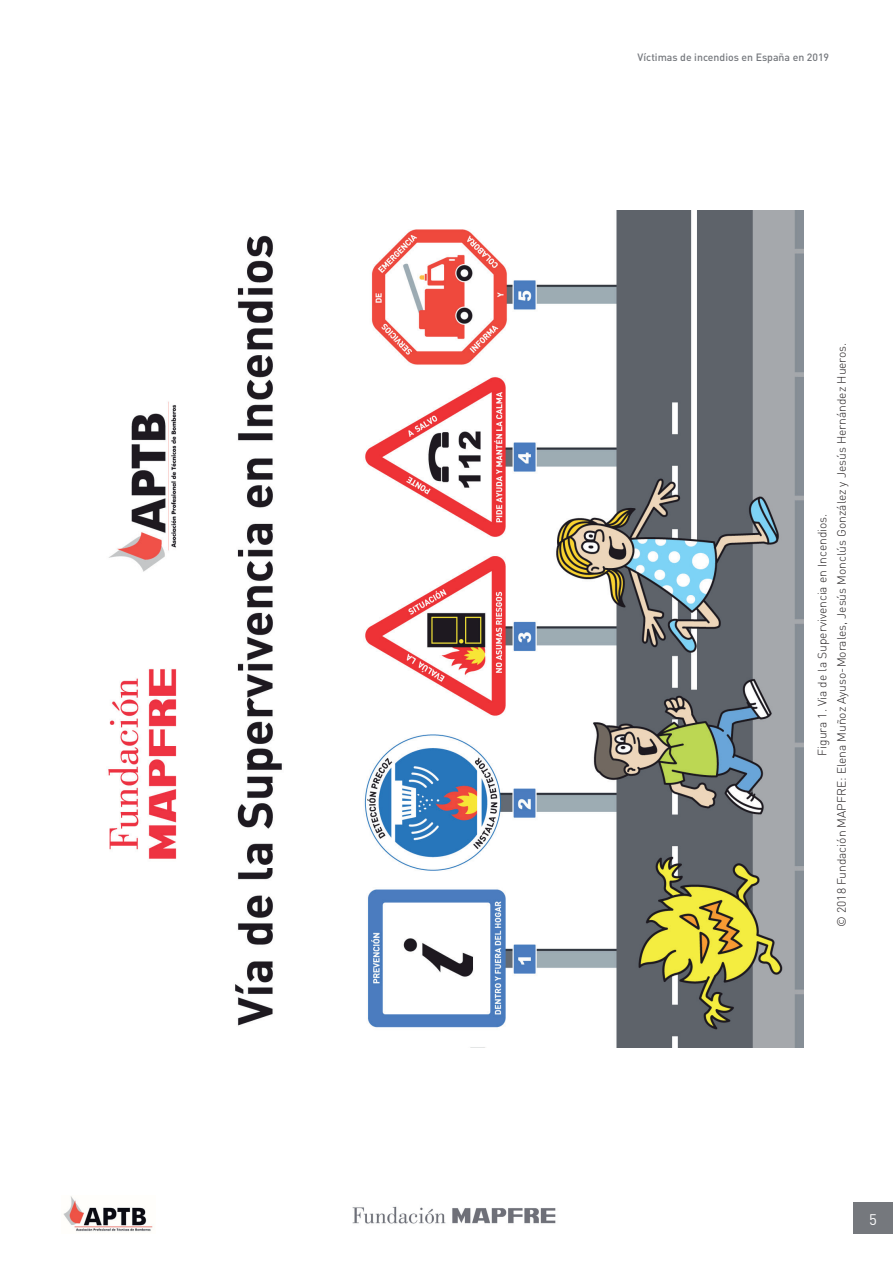
<style>
.page{position:relative;width:893px;height:1263px;background:#fff}
.page>*{position:absolute;margin:0;border:0;box-sizing:border-box;transform-origin:0 0}
.t1{font:15px "DIN";color:#fff}
.t2{font:300 12px/19.5px "DIN";color:#231f20;text-align:center}
.t3{font:500 10.5px "DIN";color:#75787d}
</style>
<div class="page">
<div style="left:853px;top:1202px;width:40px;height:32px;background:#75787d"></div>
<img style="left:352px;top:1206px;width:204px;height:18px">
<img style="left:63px;top:1196px;width:90px;height:36px">
<img style="left:108px;top:210px;width:696px;height:838px">
<p class="t3" style="left:638px;top:50px;width:193px">Víctimas de incendios en España en 2019</p>
<p class="t2" style="left:812px;top:927px;width:586px;rotate:-90deg">Figura 1. Via de la Supervivencia en Incendios.<br>© 2018 Fundación MAPFRE: Elena Muñoz Ayuso-Morales, Jesús Monclús González y Jesús Hernández Hueros.</p>
<p class="t1" style="left:869px;top:1210px;width:9px">5</p>
</div>
